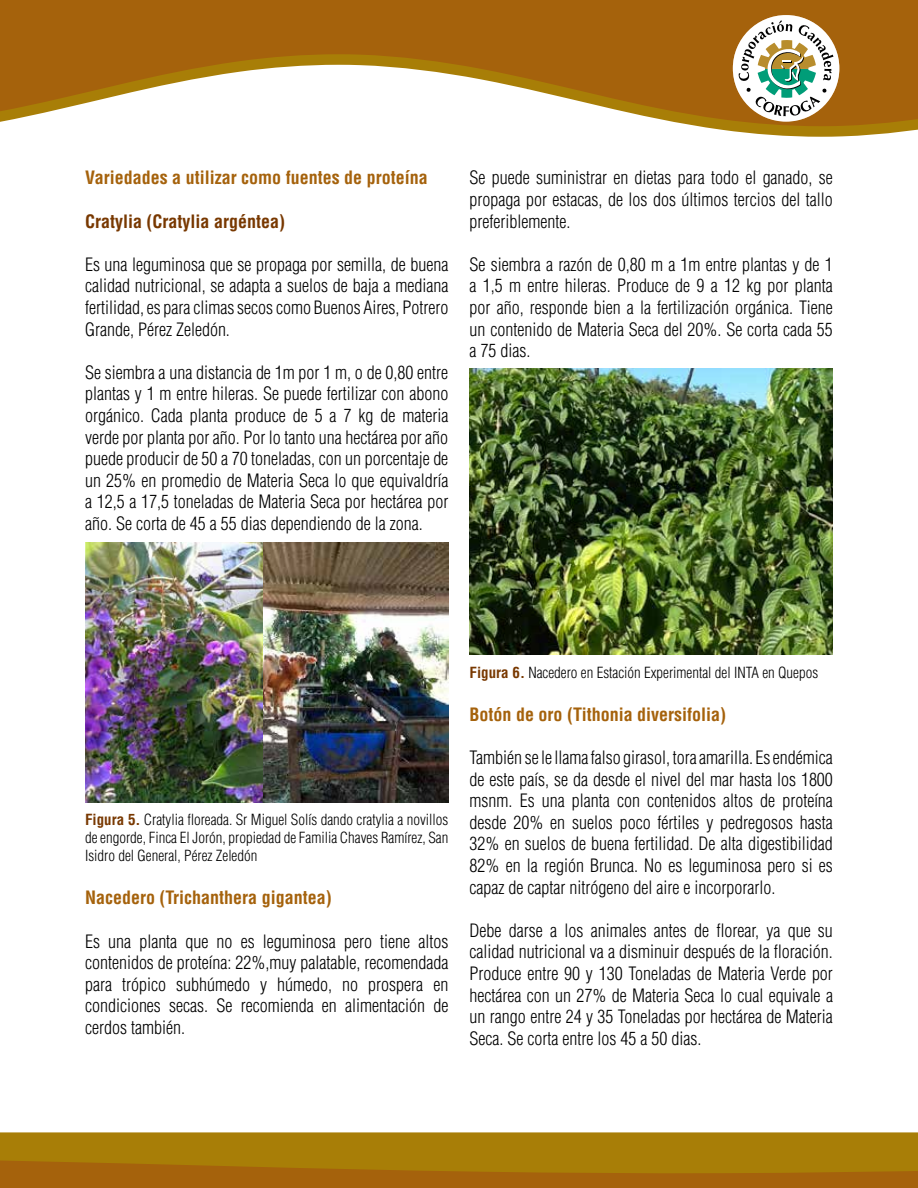
<style>
.page{position:relative;width:918px;height:1188px;background:#fff}
.page>*{position:absolute;margin:0;border:0;box-sizing:border-box;transform-origin:0 0}
.t1{font:300 condensed 18px/21.6px "Helvetica";color:#000;text-align:justify}
.t2{font:700 condensed 18px "Helvetica";color:#a5620c}
.t3{font:700 condensed 18px "Helvetica";color:#783800}
.t4{font:300 condensed 15px/18px "Helvetica";color:#000;text-align:justify}
.s1{font-weight:700;color:#783800}
</style>
<div class="page">
<div style="left:0;top:1174px;width:918px;height:14px;background:#a5620c"></div>
<svg style="left:0;top:1132px;width:918px;height:42px;background:#a87c0a"></svg>
<div style="left:0;top:0;width:918px;height:40px;background:#a5620c"></div>
<svg style="left:0;top:40px;width:918px;height:97px"></svg>
<div style="left:733px;top:15px;width:106px;height:107px;background:#fff;border-radius:50%"></div>
<svg style="left:739px;top:20px;width:95px;height:96px"></svg>
<img style="left:470px;top:368px;width:363px;height:287px">
<img style="left:85px;top:542px;width:363px;height:261px">
<p class="t2" style="left:85px;top:167px;width:344px">Variedades a utilizar como fuentes de proteína</p>
<p class="t3" style="left:85px;top:210px;width:201px">Cratylia (Cratylia argéntea)</p>
<p class="t1" style="left:85px;top:253px;width:365px">Es una leguminosa que se propaga por semilla, de buena calidad nutricional, se adapta a suelos de baja a mediana fertilidad, es para climas secos como Buenos Aires, Potrero Grande, Pérez Zeledón.</p>
<p class="t1" style="left:85px;top:361px;width:365px">Se siembra a una distancia de 1m por 1 m, o de 0,80 entre plantas y 1 m entre hileras. Se puede fertilizar con abono orgánico. Cada planta produce de 5 a 7 kg de materia verde por planta por año. Por lo tanto una hectárea por año puede producir de 50 a 70 toneladas, con un porcentaje de un 25% en promedio de Materia Seca lo que equivaldría a 12,5 a 17,5 toneladas de Materia Seca por hectárea por año. Se corta de 45 a 55 dias dependiendo de la zona.</p>
<p class="t1" style="left:470px;top:167px;width:365px">Se puede suministrar en dietas para todo el ganado, se propaga por estacas, de los dos últimos tercios del tallo preferiblemente.</p>
<p class="t1" style="left:470px;top:253px;width:365px">Se siembra a razón de 0,80 m a 1m entre plantas y de 1 a 1,5 m entre hileras. Produce de 9 a 12 kg por planta por año, responde bien a la fertilización orgánica. Tiene un contenido de Materia Seca del 20%. Se corta cada 55 a 75 dias.</p>
<p class="t4" style="left:85px;top:811px;width:365px"><span class="s1">Figura 5.</span> Cratylia floreada. Sr Miguel Solís dando cratylia a novillos de engorde, Finca El Jorón, propiedad de Familia Chaves Ramírez, San Isidro del General, Pérez Zeledón</p>
<p class="t2" style="left:85px;top:887px;width:248px">Nacedero (Trichanthera gigantea)</p>
<p class="t1" style="left:85px;top:930px;width:365px">Es una planta que no es leguminosa pero tiene altos contenidos de proteína: 22%,muy palatable, recomendada para trópico subhúmedo y húmedo, no prospera en condiciones secas. Se recomienda en alimentación de cerdos también.</p>
<p class="t4" style="left:470px;top:663px;width:350px"><span class="s1">Figura 6.</span> Nacedero en Estación Experimental del INTA en Quepos</p>
<p class="t2" style="left:470px;top:703px;width:258px">Botón de oro (Tithonia diversifolia)</p>
<p class="t1" style="left:470px;top:747px;width:365px">También se le llama falso girasol, tora amarilla. Es endémica de este país, se da desde el nivel del mar hasta los 1800 msnm. Es una planta con contenidos altos de proteína desde 20% en suelos poco fértiles y pedregosos hasta 32% en suelos de buena fertilidad. De alta digestibilidad 82% en la región Brunca. No es leguminosa pero si es capaz de captar nitrógeno del aire e incorporarlo.</p>
<p class="t1" style="left:470px;top:919px;width:365px">Debe darse a los animales antes de florear, ya que su calidad nutricional va a disminuir después de la floración.<br>Produce entre 90 y 130 Toneladas de Materia Verde por hectárea con un 27% de Materia Seca lo cual equivale a un rango entre 24 y 35 Toneladas por hectárea de Materia Seca. Se corta entre los 45 a 50 dias.</p>
</div>
